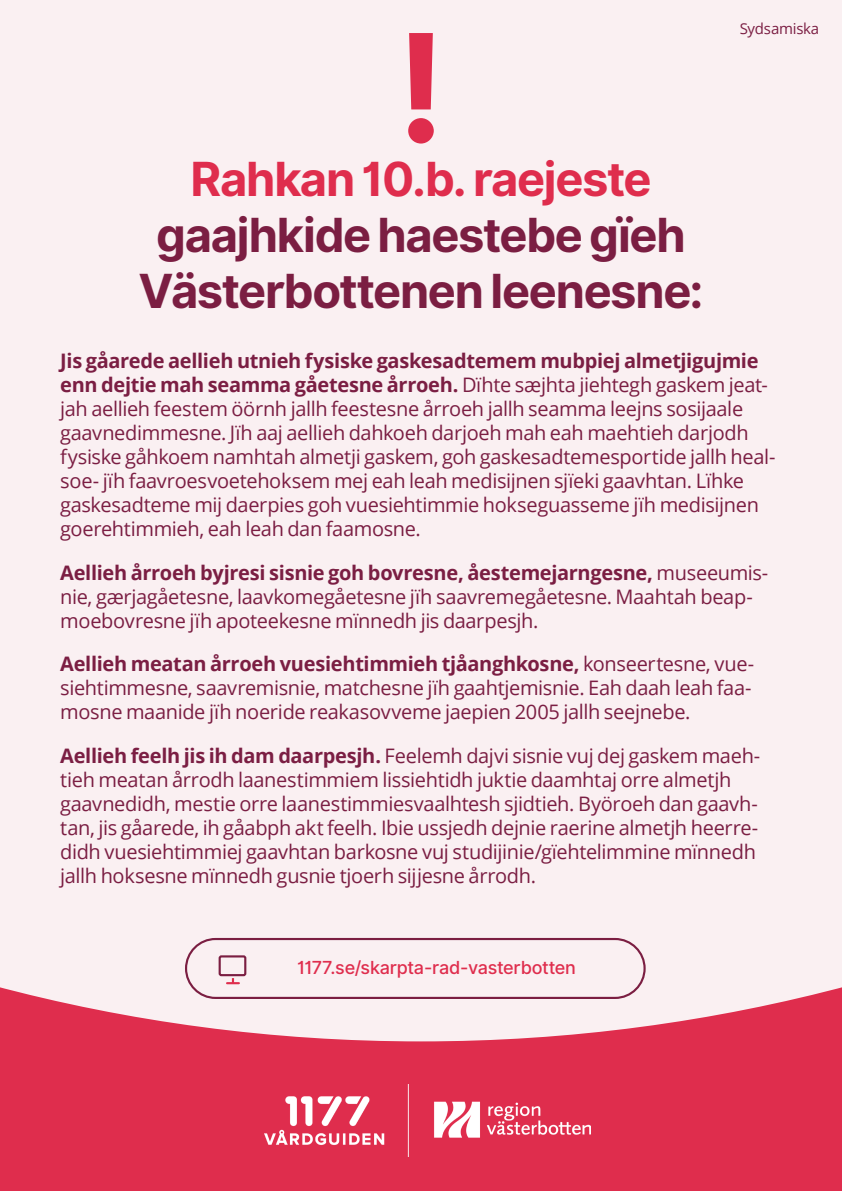
<style>
.page{position:relative;width:842px;height:1191px;background:#faf0f2}
.page>*{position:absolute;margin:0;border:0;box-sizing:border-box;transform-origin:0 0}
.t1{font:700 150px "Inter";color:#df2d4d}
.t2{font:700 47px/56.4px "Inter";letter-spacing:-.03em;color:#7b1e42;text-align:center}
.t3{font:700 47px "Inter";letter-spacing:-.03em;color:#df2d4d}
.t4{font:20px/24px "Open Sans";letter-spacing:-.02em;color:#7b1e43}
.t5{font:500 18px "Inter";letter-spacing:-.015em;color:#df2d4d}
.t6{font:15px "Open Sans";letter-spacing:-.015em;color:#7b1e43}
.s1{font-weight:700}
</style>
<div class="page">
<svg style="left:0;top:985px;width:842px;height:206px;fill:#df2d4d"></svg>
<img style="left:264px;top:1084px;width:327px;height:72px">
<div style="left:185px;top:938px;width:461px;height:61px;border:2px solid #7b1e42;border-radius:29px"></div>
<svg style="left:227px;top:978px;width:12px;height:6px"></svg>
<div style="left:219px;top:955px;width:27px;height:21px;border:2px solid #7b1e42;border-radius:2px"></div>
<h1 class="t1" style="left:397px;top:-22px;width:50px">!</h1>
<h2 class="t3" style="left:190px;top:144px;width:463px">Rahkan 10.b. raejeste</h2>
<h2 class="t2" style="left:139px;top:208px;width:566px">gaajhkide haestebe gïeh<br>Västerbottenen leenesne:</h2>
<p class="t6" style="left:740px;top:18px;width:81px">Sydsamiska</p>
<p class="t4" style="left:60px;top:348px;width:717px"><span class="s1">Jis gåarede aellieh utnieh fysiske gaskesadtemem mubpiej almetjigujmie enn dejtie mah seamma gåetesne årroeh.</span> Dïhte sæjhta jiehtegh gaskem jeat&shy;jah aellieh feestem öörnh jallh feestesne årroeh jallh seamma leejns sosijaale gaavnedimmesne. Jïh aaj aellieh dahkoeh darjoeh mah eah maehtieh darjodh fysiske gåhkoem namhtah almetji gaskem, goh gaskesadtemesportide jallh heal&shy;soe- jïh faavroesvoetehoksem mej eah leah medisijnen sjïeki gaavhtan. Lïhke gaskesadteme mij daerpies goh vuesiehtimmie hokseguasseme jïh medisijnen goerehtimmieh, eah leah dan faamosne.</p>
<p class="t4" style="left:60px;top:560px;width:710px"><span class="s1">Aellieh årroeh byjresi sisnie goh bovresne, åestemejarngesne,</span> museeumis&shy;nie, gærjagåetesne, laavkomegåetesne jïh saavremegåetesne. Maahtah beap&shy;moebovresne jïh apoteekesne mïnnedh jis daarpesjh.</p>
<p class="t4" style="left:60px;top:651px;width:695px"><span class="s1">Aellieh meatan årroeh vuesiehtimmieh tjåanghkosne,</span> konseertesne, vue&shy;siehtimmesne, saavremisnie, matchesne jïh gaahtjemisnie. Eah daah leah faa&shy;mosne maanide jïh noeride reakasovveme jaepien 2005 jallh seejnebe.</p>
<p class="t4" style="left:60px;top:743px;width:702px"><span class="s1">Aellieh feelh jis ih dam daarpesjh.</span> Feelemh dajvi sisnie vuj dej gaskem maeh&shy;tieh meatan årrodh laanestimmiem lissiehtidh juktie daamhtaj orre almetjh gaavnedidh, mestie orre laanestimmiesvaalhtesh sjidtieh. Byöroeh dan gaavh&shy;tan, jis gåarede, ih gåabph akt feelh. Ibie ussjedh dejnie raerine almetjh heerre&shy;didh vuesiehtimmiej gaavhtan barkosne vuj studijinie/gïehtelimmine mïnnedh jallh hoksesne mïnnedh gusnie tjoerh sijjesne årrodh.</p>
<p class="t5" style="left:297px;top:954px;width:280px">1177.se/skarpta-rad-vasterbotten</p>
</div>
